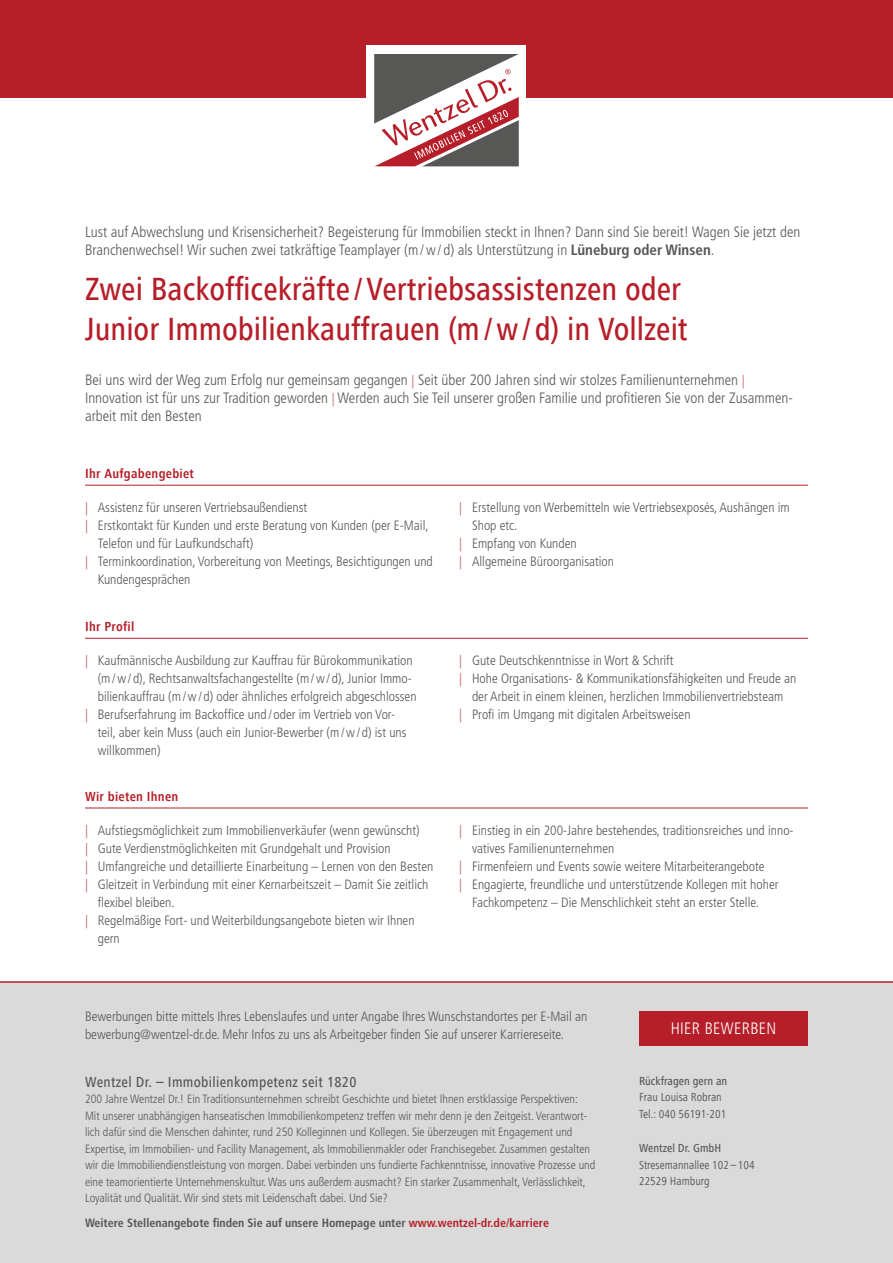
<style>
.page{position:relative;width:893px;height:1263px;background:#fff}
.page>*{position:absolute;margin:0;border:0;box-sizing:border-box;transform-origin:0 0}
.t1{font:500 condensed 33px/39.6px "Frutiger Next LT";color:#b61f29}
.t2{font:300 condensed 16.5px "Frutiger LT Std";letter-spacing:.02em;color:#fff}
.t3{font:300 condensed 15px/18px "Frutiger LT Std";color:#575756}
.t4{font:500 condensed 15px "Frutiger Next LT";letter-spacing:.02em;color:#575756}
.t5{font:300 condensed 13.5px/18px "Frutiger LT Std";color:#575756}
.t6{font:700 condensed 13.5px "Frutiger Next LT";letter-spacing:.02em;color:#b61f29}
.t7{font:300 condensed 12px/16.5px "Frutiger LT Std";color:#575756}
.t8{font:700 condensed 12px "Frutiger LT Std";color:#575756}
.t9{font:condensed 12px/16.5px "Frutiger Next LT";color:#575756}
.t10{font:500 condensed 12px "Frutiger Next LT";color:#575756}
.s1{font-weight:700}
.s2{font-size:13.5px;color:#c44c54}
.s3{color:#c44c54}
.s4{color:#b61f29}
</style>
<div class="page">
<div style="left:0;top:982px;width:893px;height:281px;background:#dadada"></div>
<hr style="left:0;top:981px;width:893px;height:2px;background:#b61f29">
<div style="left:639px;top:1011px;width:169px;height:34px;background:#b61f29"></div>
<div style="left:0;top:0;width:893px;height:98px;background:#b61f29"></div>
<div style="left:367px;top:45px;width:159px;height:129px;background:#fff"></div>
<svg style="left:374px;top:54px;width:145px;height:112px"></svg>
<hr style="left:85px;top:485px;width:723px;height:1px;background:#b61f29">
<hr style="left:85px;top:638px;width:723px;height:1px;background:#b61f29">
<hr style="left:85px;top:808px;width:723px;height:1px;background:#b61f29">
<p class="t3" style="left:85px;top:224px;width:717px">Lust auf Abwechslung und Krisensicherheit? Begeisterung für Immobilien steckt in Ihnen? Dann sind Sie bereit! Wagen Sie jetzt den<br>Branchenwechsel! Wir suchen zwei tatkräftige Teamplayer (m / w / d) als Unterstützung in <span class="s1">Lüneburg oder Winsen</span>.</p>
<h1 class="t1" style="left:85px;top:269px;width:604px">Zwei Backofficekräfte / Vertriebsassistenzen oder<br>Junior Immobilienkauffrauen (m / w / d) in Vollzeit</h1>
<p class="t3" style="left:85px;top:372px;width:709px">Bei uns wird der Weg zum Erfolg nur gemeinsam gegangen <span class="s2">|</span> Seit über 200 Jahren sind wir stolzes Familienunternehmen <span class="s2">|<br></span>Innovation ist für uns zur Tradition geworden <span class="s2">|</span> Werden auch Sie Teil unserer großen Familie und profitieren Sie von der Zusammen&shy;arbeit mit den Besten</p>
<p class="t6" style="left:85px;top:468px;width:110px">Ihr Aufgabengebiet</p>
<p class="t5" style="left:85px;top:499px;width:224px"><span class="s3">|</span> Assistenz für unseren Vertriebsaußendienst</p>
<p class="t5" style="left:85px;top:517px;width:345px"><span class="s3">|</span> Erstkontakt für Kunden und erste Beratung von Kunden (per E-Mail,</p>
<p class="t5" style="left:98px;top:535px;width:157px">Telefon und für Laufkundschaft)</p>
<p class="t5" style="left:85px;top:553px;width:349px"><span class="s3">|</span> Terminkoordination, Vorbereitung von Meetings, Besichtigungen und</p>
<p class="t5" style="left:98px;top:571px;width:94px">Kundengesprächen</p>
<p class="t6" style="left:85px;top:621px;width:51px">Ihr Profil</p>
<p class="t5" style="left:85px;top:653px;width:329px"><span class="s3">|</span> Kaufmännische Ausbildung zur Kauffrau für Bürokommunikation</p>
<p class="t5" style="left:98px;top:670px;width:315px">(m / w / d), Rechtsanwaltsfachangestellte (m / w / d), Junior Immo-</p>
<p class="t5" style="left:98px;top:688px;width:320px">bilienkauffrau (m / w / d) oder ähnliches erfolgreich abgeschlossen</p>
<p class="t5" style="left:85px;top:706px;width:312px"><span class="s3">|</span> Berufserfahrung im Backoffice und / oder im Vertrieb von Vor-</p>
<p class="t5" style="left:98px;top:724px;width:310px">teil, aber kein Muss (auch ein Junior-Bewerber (m / w / d) ist uns</p>
<p class="t5" style="left:98px;top:742px;width:64px">willkommen)</p>
<p class="t6" style="left:85px;top:791px;width:95px">Wir bieten Ihnen</p>
<p class="t5" style="left:85px;top:823px;width:336px"><span class="s3">|</span> Aufstiegsmöglichkeit zum Immobilienverkäufer (wenn gewünscht)</p>
<p class="t5" style="left:85px;top:841px;width:307px"><span class="s3">|</span> Gute Verdienstmöglichkeiten mit Grundgehalt und Provision</p>
<p class="t5" style="left:85px;top:859px;width:350px"><span class="s3">|</span> Umfangreiche und detaillierte Einarbeitung – Lernen von den Besten</p>
<p class="t5" style="left:85px;top:877px;width:345px"><span class="s3">|</span> Gleitzeit in Verbindung mit einer Kernarbeitszeit – Damit Sie zeitlich</p>
<p class="t5" style="left:98px;top:895px;width:79px">flexibel bleiben.</p>
<p class="t5" style="left:85px;top:913px;width:331px"><span class="s3">|</span> Regelmäßige Fort- und Weiterbildungsangebote bieten wir Ihnen</p>
<p class="t5" style="left:98px;top:931px;width:24px">gern</p>
<p class="t5" style="left:459px;top:499px;width:332px"><span class="s3">|</span> Erstellung von Werbemitteln wie Vertriebsexposés, Aushängen im</p>
<p class="t5" style="left:472px;top:517px;width:47px">Shop etc.</p>
<p class="t5" style="left:459px;top:535px;width:119px"><span class="s3">|</span> Empfang von Kunden</p>
<p class="t5" style="left:459px;top:553px;width:156px"><span class="s3">|</span> Allgemeine Büroorganisation</p>
<p class="t5" style="left:459px;top:652px;width:216px"><span class="s3">|</span> Gute Deutschkenntnisse in Wort &amp; Schrift</p>
<p class="t5" style="left:459px;top:670px;width:339px"><span class="s3">|</span> Hohe Organisations- &amp; Kommunikationsfähigkeiten und Freude an</p>
<p class="t5" style="left:472px;top:688px;width:313px">der Arbeit in einem kleinen, herzlichen Immobilienvertriebsteam</p>
<p class="t5" style="left:459px;top:706px;width:233px"><span class="s3">|</span> Profi im Umgang mit digitalen Arbeitsweisen</p>
<p class="t5" style="left:459px;top:823px;width:336px"><span class="s3">|</span> Einstieg in ein 200-Jahre bestehendes, traditionsreiches und inno-</p>
<p class="t5" style="left:472px;top:841px;width:144px">vatives Familienunternehmen</p>
<p class="t5" style="left:459px;top:859px;width:307px"><span class="s3">|</span> Firmenfeiern und Events sowie weitere Mitarbeiterangebote</p>
<p class="t5" style="left:459px;top:877px;width:321px"><span class="s3">|</span> Engagierte, freundliche und unterstützende Kollegen mit hoher</p>
<p class="t5" style="left:472px;top:895px;width:288px">Fachkompetenz – Die Menschlichkeit steht an erster Stelle.</p>
<p class="t5" style="left:85px;top:1009px;width:504px">Bewerbungen bitte mittels Ihres Lebenslaufes und unter Angabe Ihres Wunschstandortes per E-Mail an bewerbung@wentzel-dr.de. Mehr Infos zu uns als Arbeitgeber finden Sie auf unserer Karriereseite.</p>
<p class="t2" style="left:671px;top:1021px;width:107px">HIER BEWERBEN</p>
<p class="t4" style="left:85px;top:1073px;width:273px">Wentzel Dr. – Immobilienkompetenz seit 1820</p>
<p class="t7" style="left:85px;top:1092px;width:512px">200 Jahre Wentzel Dr.! Ein Traditionsunternehmen schreibt Geschichte und bietet Ihnen erstklassige Perspektiven:<br>Mit unserer unabhängigen hanseatischen Immobilienkompetenz treffen wir mehr denn je den Zeitgeist. Verantwort&shy;lich dafür sind die Menschen dahinter, rund 250 Kolleginnen und Kollegen. Sie überzeugen mit Engagement und Expertise, im Immobilien- und Facility Management, als Immobilienmakler oder Franchisegeber. Zusammen gestalten wir die Immobiliendienstleistung von morgen. Dabei verbinden uns fundierte Fachkenntnisse, innovative Prozesse und eine teamorientierte Unternehmenskultur. Was uns außerdem ausmacht? Ein starker Zusammenhalt, Verlässlichkeit, Loyalität und Qualität. Wir sind stets mit Leidenschaft dabei. Und Sie?</p>
<p class="t8" style="left:85px;top:1218px;width:465px">Weitere Stellenangebote finden Sie auf unsere Homepage unter <span class="s4">www.wentzel-dr.de/karriere</span></p>
<p class="t10" style="left:639px;top:1074px;width:90px">Rückfragen gern an</p>
<p class="t9" style="left:639px;top:1090px;width:89px">Frau Louisa Robran<br>Tel.: 040 56191-201</p>
<p class="t10" style="left:639px;top:1141px;width:84px">Wentzel Dr. GmbH</p>
<p class="t9" style="left:639px;top:1157px;width:117px">Stresemannallee 102 – 104<br>22529 Hamburg</p>
</div>
